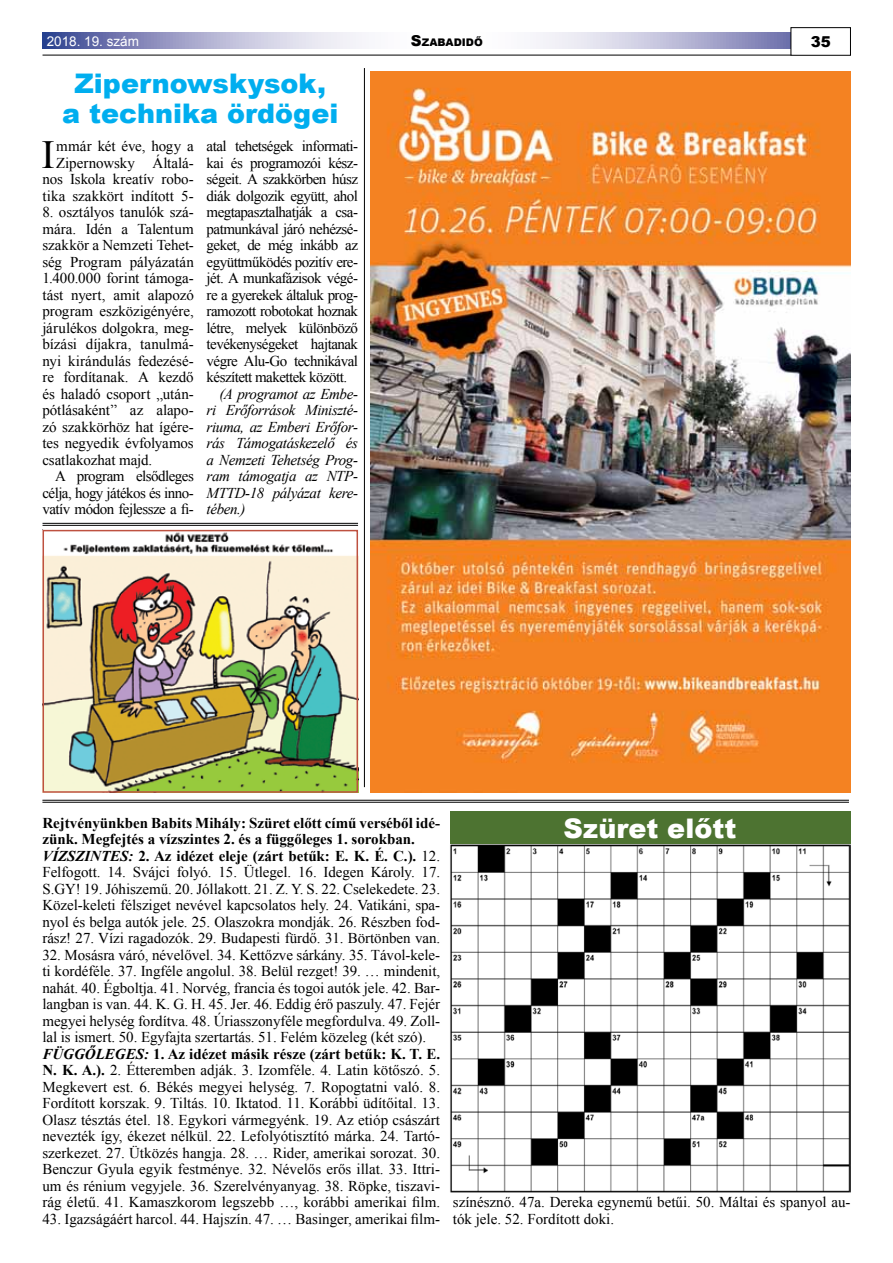
<style>
.page{position:relative;width:893px;height:1263px;background:#fff}
.page>*{position:absolute;margin:0;border:0;box-sizing:border-box;transform-origin:0 0}
.t1{font:39.9px "Times New Roman";color:#000}
.t2{font:900 27px/30px "Arial";color:#00aeef;text-align:center}
.t3{font:900 27px "Arial";letter-spacing:.005em;color:#fff}
.t4{font:15px/16.5px "Times New Roman";letter-spacing:-.005em;color:#000}
.t5{font:italic 15px/16.5px "Times New Roman";letter-spacing:-.025em;color:#000;text-align:justify}
.t6{font:900 15px "Arial";color:#000}
.t7{font:13.5px "Arial";color:#fff}
.t8{font:900 10.5px "Arial";color:#000}
.s1{font-size:15px}
.s2{font-weight:700}
.s3{font-weight:700;font-style:italic}
</style>
<div class="page">
<svg style="left:43px;top:33px;width:748px;height:15px"></svg>
<div style="left:791px;top:27px;width:60px;height:28px;border:1px solid #000"></div>
<hr style="left:43px;top:55px;width:748px;height:1px;background:#000">
<img style="left:370px;top:71px;width:481px;height:722px">
<div style="left:450px;top:811px;width:400px;height:34px;background:#4d7331"></div>
<img style="left:450px;top:845px;width:400px;height:348px">
<hr style="left:42px;top:800px;width:807px;height:1px;background:#000">
<hr style="left:42px;top:802px;width:807px;height:1px;background:#000">
<img style="left:46px;top:533px;width:309px;height:257px">
<div style="left:43px;top:530px;width:315px;height:263px;border:2px solid #be5140"></div>
<hr style="left:43px;top:523px;width:315px;height:1px;background:#000">
<hr style="left:43px;top:525px;width:315px;height:1px;background:#000">
<hr style="left:364px;top:68px;width:1px;height:719px;background:#000">
<p class="t7" style="left:47px;top:33px;width:94px">2018. 19. szám</p>
<p class="t8" style="left:411px;top:34px;width:73px"><span class="s1">S</span>ZABADIDŐ</p>
<p class="t6" style="left:811px;top:31px;width:22px">35</p>
<h2 class="t2" style="left:62px;top:68px;width:278px">Zipernowskysok, a technika ördögei</h2>
<p class="t4" style="left:42px;top:138px;width:153px;text-align:right">mmár két éve, hogy a<br>Zipernowsky Általá&shy;nos Iskola kreatív robo&shy;tika szakkört indított 5-</p>
<p class="t4" style="left:42px;top:204px;width:153px;text-align:justify">8. osztályos tanulók szá&shy;mára. Idén a Talentum szakkör a Nemzeti Tehet&shy;ség Program pályázatán 1.400.000 forint támoga&shy;tást nyert, amit alapozó program eszközigényére, járulékos dolgokra, meg&shy;bízási díjakra, tanulmá&shy;nyi kirándulás fedezésé&shy;re fordítanak. A kezdő és haladó csoport „után&shy;pótlásaként” az alapo&shy;zó szakkörhöz hat ígére&shy;tes negyedik évfolyamos csatlakozhat majd.</p>
<p class="t4" style="left:42px;top:468px;width:153px;text-align:justify;text-indent:13px">A program elsődleges célja, hogy játékos és inno&shy;vatív módon fejlessze a fi-</p>
<h1 class="t1" style="left:41px;top:127px;width:15px">I</h1>
<p class="t4" style="left:207px;top:138px;width:153px;text-align:justify">atal tehetségek informati&shy;kai és programozói kész&shy;ségeit. A szakkörben húsz diák dolgozik együtt, ahol megtapasztalhatják a csa&shy;patmunkával járó nehézsé&shy;geket, de még inkább az együttműködés pozitív ere&shy;jét. A munkafázisok végé&shy;re a gyerekek általuk prog&shy;ramozott robotokat hoznak létre, melyek különböző tevékenységeket hajtanak végre Alu-Go technikával készített makettek között.</p>
<p class="t5" style="left:207px;top:385px;width:153px;text-indent:13px">(A programot az Embe&shy;ri Erőforrások Miniszté&shy;riuma, az Emberi Erőfor&shy;rás Támogatáskezelő és a Nemzeti Tehetség Prog&shy;ram támogatja az NTP-MTTD-18 pályázat kere&shy;tében.)</p>
<p class="t4" style="left:42px;top:814px;width:399px"><span class="s2">Rejtvényünkben Babits Mihály: Szüret előtt című verséből idé&shy;zünk. Megfejtés a vízszintes 2. és a függőleges 1. sorokban.<br></span><span class="s3">VÍZSZINTES:</span> <span class="s2">2. Az idézet eleje (zárt betűk: E. K. É. C.).</span> 12.<br>Felfogott. 14. Svájci folyó. 15. Ütlegel. 16. Idegen Károly. 17.<br>S.GY! 19. Jóhiszemű. 20. Jóllakott. 21. Z. Y. S. 22. Cselekedete. 23.<br>Közel-keleti félsziget nevével kapcsolatos hely. 24. Vatikáni, spa&shy;nyol és belga autók jele. 25. Olaszokra mondják. 26. Részben fod&shy;rász! 27. Vízi ragadozók. 29. Budapesti fürdő. 31. Börtönben van.</p>
<p class="t4" style="left:42px;top:946px;width:399px">32. Mosásra váró, névelővel. 34. Kettőzve sárkány. 35. Távol-kele&shy;ti kordéféle. 37. Ingféle angolul. 38. Belül rezget! 39. … mindenit, nahát. 40. Égboltja. 41. Norvég, francia és togoi autók jele. 42. Bar&shy;langban is van. 44. K. G. H. 45. Jer. 46. Eddig érő paszuly. 47. Fejér megyei helység fordítva. 48. Úriasszonyféle megfordulva. 49. Zoll&shy;lal is ismert. 50. Egyfajta szertartás. 51. Felém közeleg (két szó).<br><span class="s3">FÜGGŐLEGES:</span> <span class="s2">1. Az idézet másik része (zárt betűk: K. T. E.<br>N. K. A.).</span> 2. Étteremben adják. 3. Izomféle. 4. Latin kötőszó. 5.<br>Megkevert est. 6. Békés megyei helység. 7. Ropogtatni való. 8.<br>Fordított korszak. 9. Tiltás. 10. Iktatod. 11. Korábbi üdítőital. 13.<br>Olasz tésztás étel. 18. Egykori vármegyénk. 19. Az etióp császárt nevezték így, ékezet nélkül. 22. Lefolyótisztító márka. 24. Tartó&shy;szerkezet. 27. Ütközés hangja. 28. … Rider, amerikai sorozat. 30.<br>Benczur Gyula egyik festménye. 32. Névelős erős illat. 33. Ittri&shy;um és rénium vegyjele. 36. Szerelvényanyag. 38. Röpke, tiszavi&shy;rág életű. 41. Kamaszkorom legszebb …, korábbi amerikai film.</p>
<p class="t4" style="left:42px;top:1210px;width:399px">43. Igazságáért harcol. 44. Hajszín. 47. … Basinger, amerikai film-</p>
<h2 class="t3" style="left:564px;top:808px;width:174px">Szüret előtt</h2>
<p class="t4" style="left:453px;top:1194px;width:399px">színésznő. 47a. Dereka egynemű betűi. 50. Máltai és spanyol au&shy;tók jele. 52. Fordított doki.</p>
</div>
